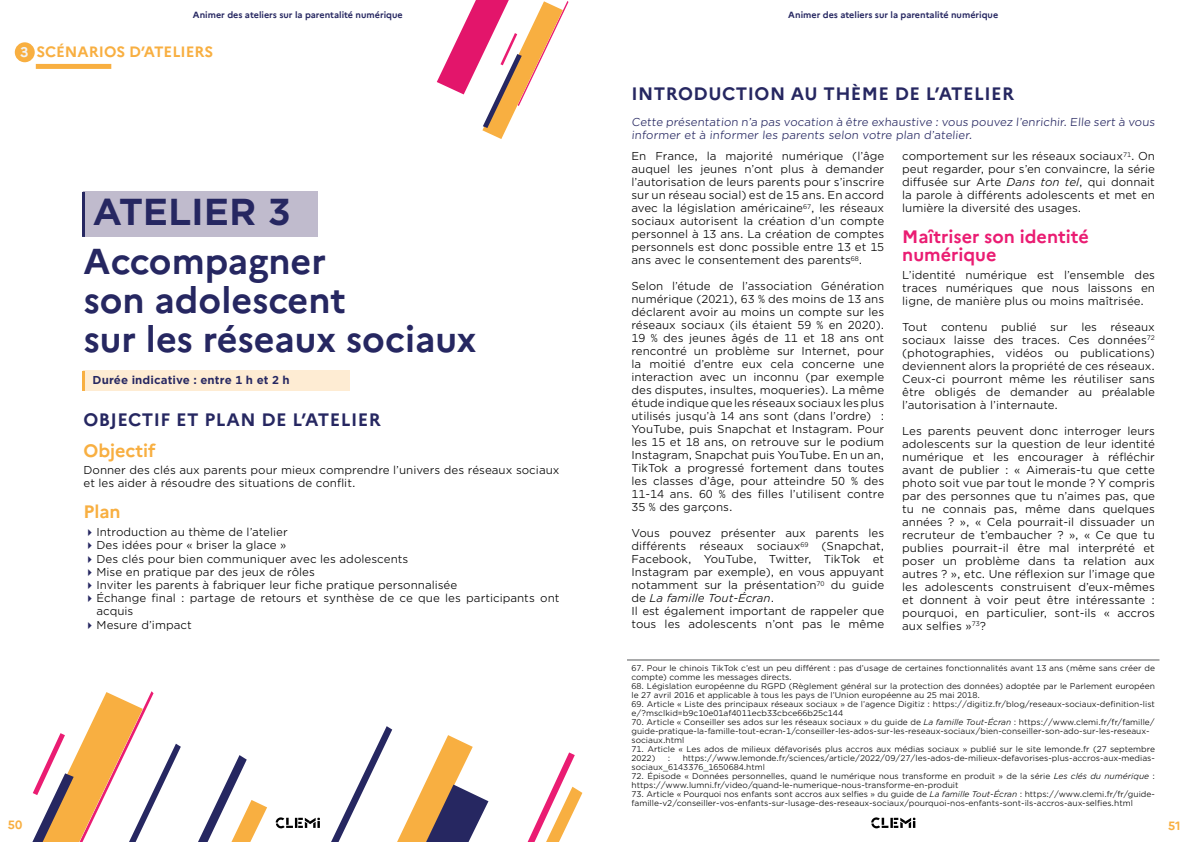
<style>
.page{position:relative;width:1191px;height:842px;background:#fff}
.page>*{position:absolute;margin:0;border:0;box-sizing:border-box;transform-origin:0 0}
.t1{font:700 36px/39px "Marianne";color:#262761}
.t2{font:700 36px "Gotham Office";letter-spacing:-.01em;color:#262761}
.t3{font:700 18px "Marianne";letter-spacing:.025em;color:#262761}
.t4{font:700 18px/18px "Marianne";color:#ea1c72}
.t5{font:700 18px "Marianne";color:#f8af41}
.t6{font:700 15px "Marianne";color:#f8af41}
.t7{font:700 12px "Marianne";color:#f8af41}
.t8{font:11px/13px "Gotham Office";color:#000;text-align:justify}
.t9{font:11px/13px "Gotham Office";color:#262761}
.t10{font:700 11px "Gotham Office";letter-spacing:.005em;color:#262761}
.t11{font:700 9px "Marianne";color:#262761}
.t12{font:8px/9px "Gotham Office";color:#000}
.s1{font-size:14px;color:#f1f3f4}
.s2{font-style:italic}
</style>
<div class="page">
<div style="left:36px;top:64px;width:75px;height:5px;background:#f8af41"></div>
<div style="left:15px;top:42px;width:20px;height:20px;background:#f8af41;border-radius:50%"></div>
<svg style="left:437px;top:0;width:131px;height:139px"></svg>
<hr style="left:627px;top:659px;width:532px;height:1px;background:#58595b">
<svg style="left:871px;top:817px;width:44px;height:11px"></svg>
<svg style="left:276px;top:817px;width:44px;height:11px"></svg>
<svg style="left:32px;top:691px;width:149px;height:151px"></svg>
<svg style="left:198px;top:755px;width:69px;height:87px"></svg>
<svg style="left:527px;top:752px;width:55px;height:90px"></svg>
<svg style="left:331px;top:726px;width:157px;height:116px"></svg>
<div style="left:83px;top:371px;width:267px;height:20px;background:#feecd3"></div>
<hr style="left:82px;top:371px;width:3px;height:20px;background:#f8af41">
<div style="left:83px;top:192px;width:235px;height:45px;background:#c0bbcd"></div>
<hr style="left:82px;top:192px;width:3px;height:45px;background:#262761">
<p class="t11" style="left:193px;top:9px;width:211px">Animer des ateliers sur la parentalité numérique</p>
<p class="t11" style="left:788px;top:9px;width:211px">Animer des ateliers sur la parentalité numérique</p>
<h3 class="t6" style="left:20px;top:43px;width:194px"><span class="s1">3</span> SCÉNARIOS D’ATELIERS</h3>
<h1 class="t2" style="left:92px;top:187px;width:200px">ATELIER 3</h1>
<h1 class="t1" style="left:83px;top:242px;width:395px">Accompagner<br>son adolescent<br>sur les réseaux sociaux</h1>
<p class="t10" style="left:92px;top:373px;width:199px">Durée indicative : entre 1 h et 2 h</p>
<h2 class="t3" style="left:83px;top:409px;width:299px">OBJECTIF ET PLAN DE L’ATELIER</h2>
<h2 class="t5" style="left:83px;top:440px;width:74px">Objectif</h2>
<p class="t8" style="left:83px;top:464px;width:477px">Donner des clés aux parents pour mieux comprendre l’univers des réseaux sociaux et les aider à résoudre des situations de conflit.</p>
<h2 class="t5" style="left:83px;top:501px;width:39px">Plan</h2>
<p class="t8" style="left:96px;top:525px;width:464px;text-align:left">Introduction au thème de l’atelier<br>Des idées pour « briser la glace »<br>Des clés pour bien communiquer avec les adolescents<br>Mise en pratique par des jeux de rôles<br>Inviter les parents à fabriquer leur fiche pratique personnalisée<br>Échange final : partage de retours et synthèse de ce que les participants ont acquis<br>Mesure d’impact</p>
<h2 class="t3" style="left:631px;top:83px;width:384px">INTRODUCTION AU THÈME DE L’ATELIER</h2>
<p class="t9" style="left:631px;top:115px;width:526px">Cette présentation n’a pas vocation à être exhaustive : vous pouvez l’enrichir. Elle sert à vous informer et à informer les parents selon votre plan d’atelier.</p>
<p class="t8" style="left:631px;top:149px;width:254px">En France, la majorité numérique (l’âge auquel les jeunes n’ont plus à demander l’autorisation de leurs parents pour s’inscrire sur un réseau social) est de 15 ans. En accord avec la législation américaine<sup>67</sup>, les réseaux sociaux autorisent la création d’un compte personnel à 13 ans. La création de comptes personnels est donc possible entre 13 et 15 ans avec le consentement des parents<sup>68</sup>.</p>
<p class="t8" style="left:631px;top:279px;width:254px">Selon l’étude de l’association Génération numérique (2021), 63 % des moins de 13 ans déclarent avoir au moins un compte sur les réseaux sociaux (ils étaient 59 % en 2020).<br>19 % des jeunes âgés de 11 et 18 ans ont rencontré un problème sur Internet, pour la moitié d’entre eux cela concerne une interaction avec un inconnu (par exemple des disputes, insultes, moqueries). La même étude indique que les réseaux sociaux les plus utilisés jusqu’à 14 ans sont (dans l’ordre) :<br>YouTube, puis Snapchat et Instagram. Pour les 15 et 18 ans, on retrouve sur le podium Instagram, Snapchat puis YouTube. En un an, TikTok a progressé fortement dans toutes les classes d’âge, pour atteindre 50 % des 11-14 ans. 60 % des filles l’utilisent contre 35 % des garçons.</p>
<p class="t8" style="left:631px;top:527px;width:254px;text-align:left">Vous pouvez présenter aux parents les différents réseaux sociaux<sup>69</sup> (Snapchat, Facebook, YouTube, Twitter, TikTok et Instagram par exemple), en vous appuyant notamment sur la présentation<sup>70</sup> du guide de <span class="s2">La famille Tout-Écran</span>.<br>Il est également important de rappeler que tous les adolescents n’ont pas le même</p>
<p class="t8" style="left:902px;top:149px;width:254px">comportement sur les réseaux sociaux<sup>71</sup>. On peut regarder, pour s’en convaincre, la série diffusée sur Arte <span class="s2">Dans ton tel</span>, qui donnait la parole à différents adolescents et met en lumière la diversité des usages.</p>
<h2 class="t4" style="left:902px;top:228px;width:188px">Maîtriser son identité numérique</h2>
<p class="t8" style="left:902px;top:268px;width:254px">L’identité numérique est l’ensemble des traces numériques que nous laissons en ligne, de manière plus ou moins maîtrisée.</p>
<p class="t8" style="left:902px;top:320px;width:254px">Tout contenu publié sur les réseaux sociaux laisse des traces. Ces données<sup>72 </sup>(photographies, vidéos ou publications) deviennent alors la propriété de ces réseaux.<br>Ceux-ci pourront même les réutiliser sans être obligés de demander au préalable l’autorisation à l’internaute.</p>
<p class="t8" style="left:902px;top:424px;width:254px">Les parents peuvent donc interroger leurs adolescents sur la question de leur identité numérique et les encourager à réfléchir avant de publier : « Aimerais-tu que cette photo soit vue par tout le monde ? Y compris par des personnes que tu n’aimes pas, que tu ne connais pas, même dans quelques années ? », « Cela pourrait-il dissuader un recruteur de t’embaucher ? », « Ce que tu publies pourrait-il être mal interprété et poser un problème dans ta relation aux autres ? », etc. Une réflexion sur l’image que les adolescents construisent d’eux-mêmes et donnent à voir peut être intéressante : pourquoi, en particulier, sont-ils « accros aux selfies »<sup>73</sup>?</p>
<p class="t12" style="left:631px;top:663px;width:525px">67. Pour le chinois TikTok c’est un peu différent : pas d’usage de certaines fonctionnalités avant 13 ans (même sans créer de compte) comme les messages directs.</p>
<p class="t12" style="left:631px;top:681px;width:525px">68. Législation européenne du RGPD (Règlement général sur la protection des données) adoptée par le Parlement européen le 27 avril 2016 et applicable à tous les pays de l’Union européenne au 25 mai 2018.</p>
<p class="t12" style="left:631px;top:699px;width:525px">69. Article « Liste des principaux réseaux sociaux » de l’agence Digitiz : https://digitiz.fr/blog/reseaux-sociaux-definition-list e/?msclkid=b9c10e01af4011ecb33cbce66b25c144</p>
<p class="t12" style="left:631px;top:717px;width:525px">70. Article « Conseiller ses ados sur les réseaux sociaux » du guide de <span class="s2">La famille Tout-Écran</span> : https://www.clemi.fr/fr/famille/ guide-pratique-la-famille-tout-ecran-1/conseiller-les-ados-sur-les-reseaux-sociaux/bien-conseiller-son-ado-sur-les-reseaux&shy;sociaux.html</p>
<p class="t12" style="left:631px;top:744px;width:525px">71. Article « Les ados de milieux défavorisés plus accros aux médias sociaux » publié sur le site lemonde.fr (27 septembre<br>2022)</p>
<p class="t12" style="left:631px;top:753px;width:525px;text-indent:51px">https://www.lemonde.fr/sciences/article/2022/09/27/les-ados-de-milieux-defavorises-plus-accros-aux-medias&shy;sociaux_6143376_1650684.html</p>
<p class="t12" style="left:631px;top:771px;width:525px">72. Épisode « Données personnelles, quand le numérique nous transforme en produit » de la série <span class="s2">Les clés du numérique</span> : https://www.lumni.fr/video/quand-le-numerique-nous-transforme-en-produit</p>
<p class="t12" style="left:631px;top:789px;width:525px">73. Article « Pourquoi nos enfants sont accros aux selfies » du guide de <span class="s2">La famille Tout-Écran</span> : https://www.clemi.fr/fr/guide&shy;famille-v2/conseiller-vos-enfants-sur-lusage-des-reseaux-sociaux/pourquoi-nos-enfants-sont-ils-accros-aux-selfies.html</p>
<p class="t12" style="left:668px;top:753px;width:4px">:</p>
<p class="t7" style="left:8px;top:818px;width:16px">50</p>
<p class="t7" style="left:1168px;top:818px;width:14px">51</p>
</div>
